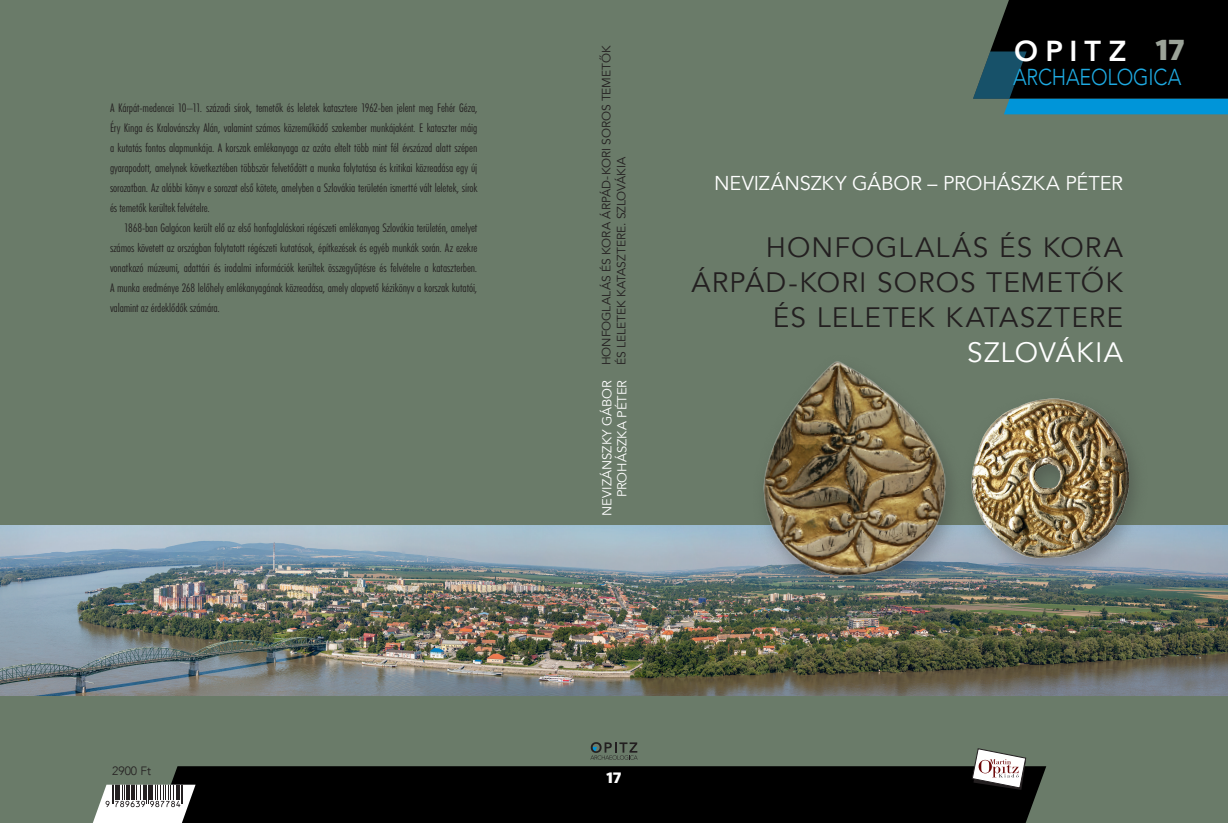
<style>
.page{position:relative;width:1228px;height:823px;background:#fff}
.page>*{position:absolute;margin:0;border:0;box-sizing:border-box;transform-origin:0 0}
.t1{font:800 28.8px "Avenir";letter-spacing:.245em;color:#fff}
.t2{font:900 28.8px "Alright Sans";color:#9ba398}
.t3{font:28px "Avenir";letter-spacing:.04em;color:#231f20}
.t4{font:28px "Avenir";letter-spacing:.04em;color:#fff}
.t5{font:300 23px "Avenir";letter-spacing:-.005em;color:#1eaae2;scale:.86 1}
.t6{font:20px "Avenir";letter-spacing:-.01em;color:#fff}
.t7{font:900 15px "Alright Sans";color:#fff}
.t8{font:13px "Avenir";letter-spacing:-.005em;color:#fff}
.t9{font:300 12px/20px "Futura CE Con";letter-spacing:-.005em;color:#231f20;text-align:justify}
.t10{font:12px "Avenir";letter-spacing:-.005em;color:#231f20}
.t11{font:300 12px "Avenir";color:#231f20}
</style>
<div class="page">
<div style="left:0;top:0;width:1227px;height:822px;background:#6a7b69"></div>
<div style="left:157px;top:765px;width:889px;height:57px;background:#000"></div>
<svg style="left:972px;top:748px;width:53px;height:41px"></svg>
<svg style="left:93px;top:784px;width:103px;height:38px"></svg>
<svg style="left:973px;top:0;width:254px;height:114px;background:#091f27"></svg>
<img style="left:0;top:525px;width:1227px;height:170px">
<svg style="left:590px;top:741px;width:47px;height:18px"></svg>
<div style="left:959px;top:390px;width:189px;height:191px;background:#231f20;opacity:.3"></div>
<img style="left:965px;top:392px;width:178px;height:171px">
<div style="left:751px;top:353px;width:214px;height:234px;background:#231f20;opacity:.3"></div>
<img style="left:745px;top:339px;width:212px;height:247px">
<p class="t9" style="left:110px;top:97px;width:369px">A Kárpát-medencei 10–11. századi sírok, temetők és leletek katasztere 1962-ben jelent meg Fehér Géza, Éry Kinga és Kralovánszky Alán, valamint számos közreműködő szakember munkájaként. E kataszter máig a kutatás fontos alapmunkája. A korszak emlékanyaga az azóta eltelt több mint fél évszázad alatt szépen gyarapodott, amelynek következtében többször felvetődött a munka folytatása és kritikai közreadása egy új sorozatban. Az alábbi könyv e sorozat első kötete, amelyben a Szlovákia területén ismertté vált leletek, sírok és temetők kerültek felvételre.</p>
<p class="t9" style="left:110px;top:217px;width:369px;text-indent:14px">1868-ban Galgócon került elő az első honfoglaláskori régészeti emlékanyag Szlovákia területén, amelyet számos követett az országban folytatott régészeti kutatások, építkezések és egyéb munkák során. Az ezekre vonatkozó múzeumi, adattári és irodalmi információk kerültek összegyűjtésre és felvételre a kataszterben.<br>A munka eredménye 268 lelőhely emlékanyagának közreadása, amely alapvető kézikönyv a korszak kutatói, valamint az érdeklődők számára.</p>
<p class="t11" style="left:112px;top:763px;width:40px">2900 Ft</p>
<p class="t10" style="left:599px;top:365px;width:320px;rotate:-90deg">HONFOGLALÁS ÉS KORA ÁRPÁD-KORI SOROS TEMETŐK</p>
<p class="t10" style="left:614px;top:365px;width:210px;rotate:-90deg">ÉS LELETEK KATASZTERE. SZLOVÁKIA</p>
<p class="t8" style="left:599px;top:515px;width:137px;rotate:-90deg">NEVIZÁNSZKY GÁBOR</p>
<p class="t8" style="left:614px;top:497px;width:119px;rotate:-90deg">PROHÁSZKA PÉTER</p>
<p class="t1" style="left:1014px;top:28px;width:113px">OPITZ</p>
<p class="t5" style="left:1013px;top:64px;width:197px">ARCHAEOLOGICA</p>
<p class="t2" style="left:1155px;top:30px;width:31px">17</p>
<p class="t6" style="left:714px;top:171px;width:410px">NEVIZÁNSZKY GÁBOR – PROHÁSZKA PÉTER</p>
<p class="t3" style="left:765px;top:231px;width:359px">HONFOGLALÁS ÉS KORA</p>
<p class="t3" style="left:691px;top:266px;width:433px">ÁRPÁD-KORI SOROS TEMETŐK</p>
<p class="t3" style="left:772px;top:301px;width:352px">ÉS LELETEK KATASZTERE</p>
<p class="t4" style="left:967px;top:336px;width:157px">SZLOVÁKIA</p>
<p class="t7" style="left:606px;top:766px;width:17px">17</p>
</div>
